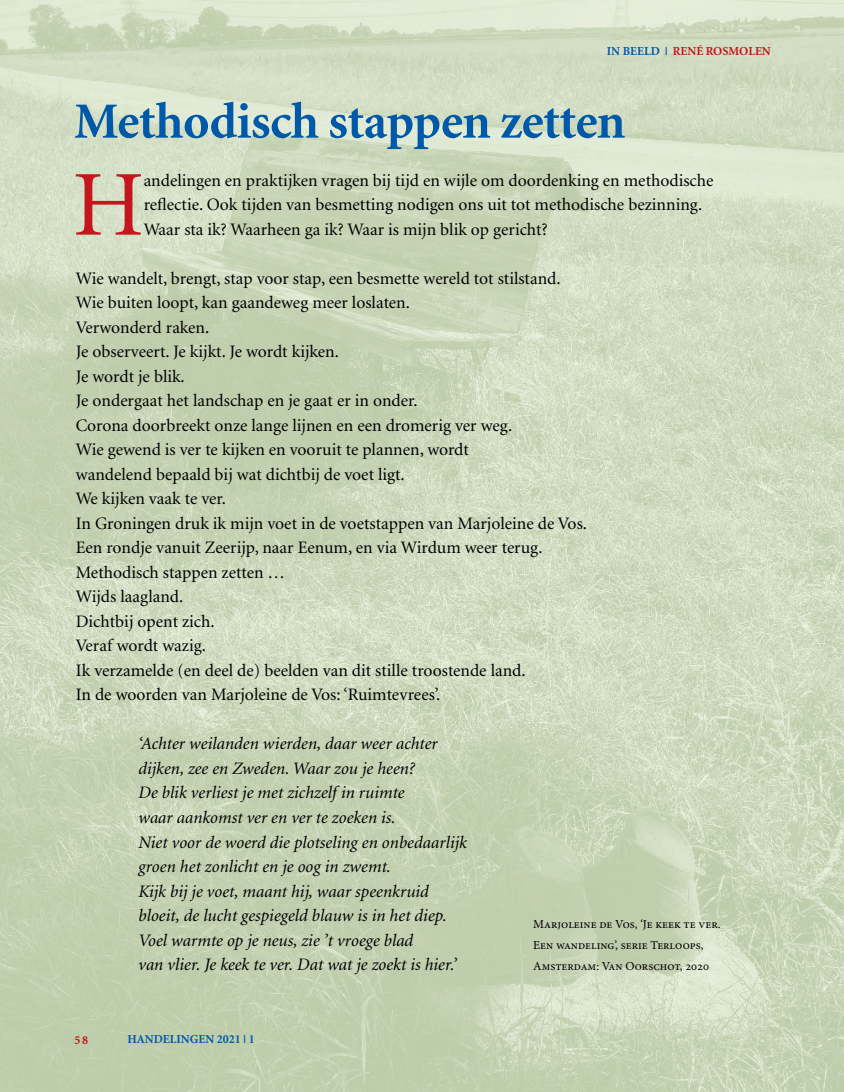
<style>
.page{position:relative;width:844px;height:1092px;background:#fff}
.page>*{position:absolute;margin:0;border:0;box-sizing:border-box;transform-origin:0 0}
.t1{font:92.92px "Minion";color:#c4161c}
.t2{font:700 50.75px "Minion";letter-spacing:-.01em;color:#0058a9}
.t3{font:17.5px/24.5px "Minion";color:#000}
.t4{font:italic 17.5px/24.5px "Minion";color:#000}
.t5{font:12.25px/21px "Minion Pro";color:#000}
.t6{font:700 12.25px "Minion";color:#c4161c}
.t7{font:700 12.25px "Minion";color:#0058a9}
.s1{color:#0058a9}
</style>
<div class="page">
<img style="left:0;top:0;width:843px;height:1091px">
<hr style="left:843px;top:0;width:1px;height:1091px;background:#e6e7e8">
<p class="t6" style="left:606px;top:45px;width:165px"><span class="s1">IN BEELD |</span> RENÉ ROSMOLEN</p>
<h2 class="t2" style="left:74px;top:95px;width:552px">Methodisch stappen zetten</h2>
<h1 class="t1" style="left:73px;top:159px;width:73px">H</h1>
<p class="t3" style="left:144px;top:168px;width:571px">andelingen en praktijken vragen bij tijd en wijle om doordenking en methodische reflectie. Ook tijden van besmetting nodigen ons uit tot methodische bezinning.<br>Waar sta ik? Waarheen ga ik? Waar is mijn blik op gericht?</p>
<p class="t3" style="left:76px;top:266px;width:512px">Wie wandelt, brengt, stap voor stap, een besmette wereld tot stilstand.<br>Wie buiten loopt, kan gaandeweg meer loslaten.<br>Verwonderd raken.<br>Je observeert. Je kijkt. Je wordt kijken.<br>Je wordt je blik.<br>Je ondergaat het landschap en je gaat er in onder.<br>Corona doorbreekt onze lange lijnen en een dromerig ver weg.<br>Wie gewend is ver te kijken en vooruit te plannen, wordt<br>wandelend bepaald bij wat dichtbij de voet ligt.<br>We kijken vaak te ver.<br>In Groningen druk ik mijn voet in de voetstappen van Marjoleine de Vos.<br>Een rondje vanuit Zeerijp, naar Eenum, en via Wirdum weer terug.<br>Methodisch stappen zetten …<br>Wijds laagland.<br>Dichtbij opent zich.<br>Veraf wordt wazig.<br>Ik verzamelde (en deel de) beelden van dit stille troostende land.<br>In de woorden van Marjoleine de Vos: ‘Ruimtevrees’.</p>
<p class="t4" style="left:138px;top:732px;width:330px">‘Achter weilanden wierden, daar weer achter dijken, zee en Zweden. Waar zou je heen?<br>De blik verliest je met zichzelf in ruimte<br>waar aankomst ver en ver te zoeken is.<br>Niet voor de woerd die plotseling en onbedaarlijk groen het zonlicht en je oog in zwemt.<br>Kijk bij je voet, maant hij, waar speenkruid bloeit, de lucht gespiegeld blauw is in het diep.<br>Voel warmte op je neus, zie ’t vroege blad<br>van vlier. Je keek te ver. Dat wat je zoekt is hier.’</p>
<p class="t5" style="left:533px;top:913px;width:189px">Marjoleine de Vos, ‘Je keek te ver.<br>Een wandeling’, serie Terloops,<br>Amsterdam: Van Oorschot, 2020</p>
<p class="t6" style="left:74px;top:1033px;width:15px">58</p>
<p class="t7" style="left:127px;top:1033px;width:129px">HANDELINGEN 2021 | 1</p>
</div>
